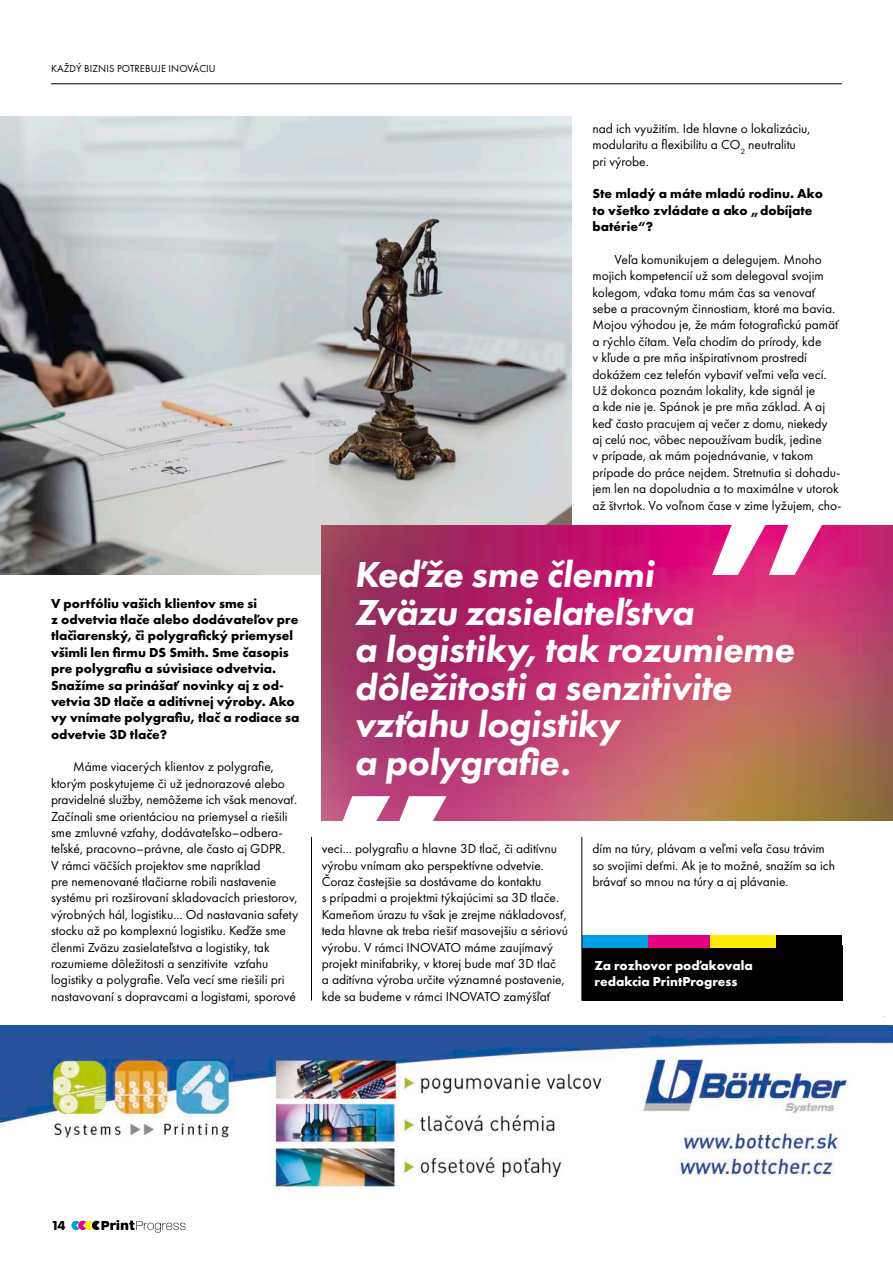
<style>
.page{position:relative;width:893px;height:1263px;background:#fff}
.page>*{position:absolute;margin:0;border:0;box-sizing:border-box;transform-origin:0 0}
.t1{font:italic 800 37.5px/37.5px "Futura PT";letter-spacing:-.01em;color:#fff}
.t2{font:13.5px/16.4px "Futura PT";color:#000}
.t3{font:700 13.5px/16.4px "Futura PT";color:#000}
.t4{font:700 13.5px/16.2px "Futura PT";color:#fff}
.t5{font:10.5px "Futura PT";letter-spacing:.01em;color:#000}
</style>
<div class="page">
<img style="left:0;top:117px;width:571px;height:458px">
<img style="left:322px;top:526px;width:571px;height:294px">
<svg style="left:712px;top:525px;width:123px;height:50px"></svg>
<svg style="left:324px;top:796px;width:122px;height:25px"></svg>
<svg style="left:71px;top:1220px;width:114px;height:13px"></svg>
<img style="left:0;top:1025px;width:893px;height:163px">
<div style="left:582px;top:945px;width:260px;height:55px;background:#000"></div>
<div style="left:582px;top:935px;width:66px;height:12px;background:#009ee3"></div>
<div style="left:648px;top:935px;width:66px;height:12px;background:#e5007d"></div>
<div style="left:710px;top:935px;width:66px;height:12px;background:#ffed00"></div>
<div style="left:776px;top:935px;width:66px;height:12px;background:#000"></div>
<hr style="left:311px;top:837px;width:1px;height:163px;background:#000">
<hr style="left:581px;top:837px;width:1px;height:163px;background:#000">
<hr style="left:51px;top:83px;width:791px;height:1px;background:#000">
<p class="t5" style="left:51px;top:62px;width:166px">KAŽDÝ BIZNIS POTREBUJE INOVÁCIU</p>
<p class="t3" style="left:51px;top:595px;width:250px">V portfóliu vašich klientov sme si<br>z odvetvia tlače alebo dodávateľov pre tlačiarenský, či polygrafický priemysel všimli len firmu DS Smith. Sme časopis pre polygrafiu a súvisiace odvetvia.<br>Snažíme sa prinášať novinky aj z od&shy;vetvia 3D tlače a aditívnej výroby. Ako vy vnímate polygrafiu, tlač a rodiace sa odvetvie 3D tlače?</p>
<p class="t2" style="left:51px;top:759px;width:249px;text-indent:22px">Máme viacerých klientov z polygrafie, ktorým poskytujeme či už jednorazové alebo pravidelné služby, nemôžeme ich však menovať.<br>Začínali sme orientáciou na priemysel a riešili sme zmluvné vzťahy, dodávateľsko–odbera&shy;teľské, pracovno–právne, ale často aj GDPR.<br>V rámci väčších projektov sme napríklad<br>pre nemenované tlačiarne robili nastavenie systému pri rozširovaní skladovacích priestorov, výrobných hál, logistiku... Od nastavania safety stocku až po komplexnú logistiku. Keďže sme členmi Zväzu zasielateľstva a logistiky, tak rozumieme dôležitosti a senzitivite vzťahu logistiky a polygrafie. Veľa vecí sme riešili pri nastavovaní s dopravcami a logistami, sporové</p>
<p class="t2" style="left:592px;top:120px;width:220px">nad ich využitím. Ide hlavne o lokalizáciu, modularitu a flexibilitu a CO<sub>2</sub> neutralitu pri výrobe.</p>
<p class="t3" style="left:592px;top:185px;width:232px">Ste mladý a máte mladú rodinu. Ako to všetko zvládate a ako „dobíjate batérie“?</p>
<p class="t2" style="left:592px;top:251px;width:251px;text-indent:22px">Veľa komunikujem a delegujem. Mnoho mojich kompetencií už som delegoval svojim kolegom, vďaka tomu mám čas sa venovať sebe a pracovným činnostiam, ktoré ma bavia.<br>Mojou výhodou je, že mám fotografickú pamäť a rýchlo čítam. Veľa chodím do prírody, kde<br>v kľude a pre mňa inšpiratívnom prostredí dokážem cez telefón vybaviť veľmi veľa vecí.<br>Už dokonca poznám lokality, kde signál je<br>a kde nie je. Spánok je pre mňa základ. A aj keď často pracujem aj večer z domu, niekedy<br>aj celú noc, vôbec nepoužívam budík, jedine<br>v prípade, ak mám pojednávanie, v takom prípade do práce nejdem. Stretnutia si dohadu&shy;jem len na dopoludnia a to maximálne v utorok až štvrtok. Vo voľnom čase v zime lyžujem, cho-</p>
<h1 class="t1" style="left:354px;top:555px;width:441px">Keďže sme členmi<br>Zväzu zasielateľstva<br>a logistiky, tak rozumieme dôležitosti a senzitivite vzťahu logistiky<br>a polygrafie.</h1>
<p class="t2" style="left:322px;top:840px;width:248px">veci... polygrafiu a hlavne 3D tlač, či aditívnu výrobu vnímam ako perspektívne odvetvie.<br>Čoraz častejšie sa dostávame do kontaktu<br>s prípadmi a projektmi týkajúcimi sa 3D tlače.<br>Kameňom úrazu tu však je zrejme nákladovosť, teda hlavne ak treba riešiť masovejšiu a sériovú výrobu. V rámci INOVATO máme zaujímavý projekt minifabriky, v ktorej bude mať 3D tlač<br>a aditívna výroba určite významné postavenie, kde sa budeme v rámci INOVATO zamýšľať</p>
<p class="t2" style="left:592px;top:841px;width:244px">dím na túry, plávam a veľmi veľa času trávim so svojimi deťmi. Ak je to možné, snažím sa ich brávať so mnou na túry a aj plávanie.</p>
<p class="t4" style="left:595px;top:957px;width:160px">Za rozhovor poďakovala redakcia PrintProgress</p>
<p class="t3" style="left:51px;top:1217px;width:16px">14</p>
</div>
